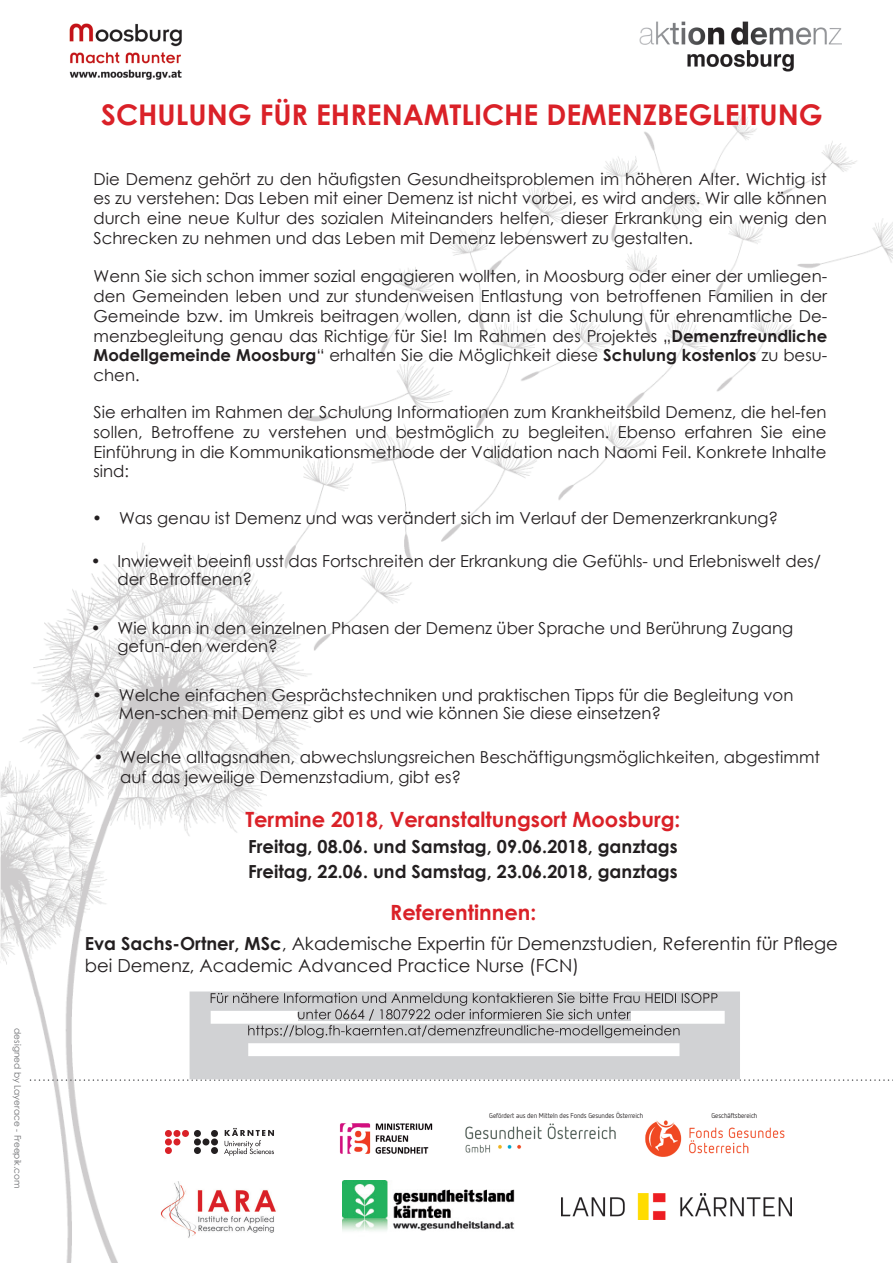
<style>
.page{position:relative;width:893px;height:1263px;background:#fff}
.page>*{position:absolute;margin:0;border:0;box-sizing:border-box;transform-origin:0 0}
.t1{font:700 28.5px "Century Gothic";color:#da2128}
.t2{font:700 21px "Century Gothic";color:#da2128}
.t3{font:18px/21.6px "Century Gothic";color:#231f20}
.t4{font:700 18px/25.2px "Century Gothic";color:#231f20}
.t5{font:16.5px/19.8px "Century Gothic";color:#231f20}
.t6{font:9px "Century Gothic";color:#6c6d70}
.t7{font:7.05px "Netto OT";letter-spacing:-.01em;color:#231f20}
.s1{font-weight:700}
</style>
<div class="page">
<img style="left:1px;top:113px;width:892px;height:883px">
<img style="left:29px;top:996px;width:161px;height:267px">
<img style="left:339px;top:1120px;width:446px;height:37px">
<img style="left:159px;top:1181px;width:117px;height:57px">
<img style="left:343px;top:1181px;width:172px;height:50px">
<img style="left:561px;top:1193px;width:231px;height:27px">
<img style="left:69px;top:23px;width:113px;height:57px">
<img style="left:30px;top:1079px;width:863px;height:2px">
<img style="left:211px;top:993px;width:514px;height:13px">
<img style="left:298px;top:1009px;width:333px;height:11px">
<img style="left:248px;top:1025px;width:431px;height:13px">
<img style="left:639px;top:21px;width:202px;height:51px">
<img style="left:141px;top:1106px;width:133px;height:72px">
<p class="t6" style="left:24px;top:1028px;width:162px;rotate:90deg">designed by Layerace - Freepik.com</p>
<h1 class="t1" style="left:101px;top:93px;width:723px">SCHULUNG FÜR EHRENAMTLICHE DEMENZBEGLEITUNG</h1>
<p class="t5" style="left:94px;top:168px;width:735px;text-align:justify">Die Demenz gehört zu den häufigsten Gesundheitsproblemen im höheren Alter. Wichtig ist es zu verstehen: Das Leben mit einer Demenz ist nicht vorbei, es wird anders. Wir alle können durch eine neue Kultur des sozialen Miteinanders helfen, dieser Erkrankung ein wenig den Schrecken zu nehmen und das Leben mit Demenz lebenswert zu gestalten.</p>
<p class="t5" style="left:94px;top:266px;width:735px;text-align:justify">Wenn Sie sich schon immer sozial engagieren wollten, in Moosburg oder einer der umliegen&shy;den Gemeinden leben und zur stundenweisen Entlastung von betroffenen Familien in der Gemeinde bzw. im Umkreis beitragen wollen, dann ist die Schulung für ehrenamtliche De&shy;menzbegleitung genau das Richtige für Sie! Im Rahmen des Projektes „<span class="s1">Demenzfreundliche Modellgemeinde Moosburg</span>“ erhalten Sie die Möglichkeit diese <span class="s1">Schulung kostenlos</span> zu besu&shy;chen.</p>
<p class="t5" style="left:94px;top:402px;width:734px;text-align:justify">Sie erhalten im Rahmen der Schulung Informationen zum Krankheitsbild Demenz, die hel-fen sollen, Betroffene zu verstehen und bestmöglich zu begleiten. Ebenso erfahren Sie eine Einführung in die Kommunikationsmethode der Validation nach Naomi Feil. Konkrete Inhalte sind:</p>
<p class="t5" style="left:92px;top:508px;width:688px">• Was genau ist Demenz und was verändert sich im Verlauf der Demenzerkrankung?</p>
<p class="t5" style="left:118px;top:552px;width:705px;line-height:18px;text-indent:-27px">• Inwieweit beeinfl usst das Fortschreiten der Erkrankung die Gefühls- und Erlebniswelt des/ der Betroffenen?</p>
<p class="t5" style="left:117px;top:619px;width:677px;line-height:18px;text-indent:-27px">• Wie kann in den einzelnen Phasen der Demenz über Sprache und Berührung Zugang gefun-den werden?</p>
<p class="t5" style="left:119px;top:685px;width:676px;line-height:18px;text-indent:-27px">• Welche einfachen Gesprächstechniken und praktischen Tipps für die Begleitung von<br>Men-schen mit Demenz gibt es und wie können Sie diese einsetzen?</p>
<p class="t5" style="left:120px;top:747px;width:701px;text-indent:-27px">• Welche alltagsnahen, abwechslungsreichen Beschäftigungsmöglichkeiten, abgestimmt auf das jeweilige Demenzstadium, gibt es?</p>
<p class="t2" style="left:245px;top:803px;width:437px">Termine 2018, Veranstaltungsort Moosburg:</p>
<p class="t4" style="left:248px;top:833px;width:431px">Freitag, 08.06. und Samstag, 09.06.2018, ganztags<br>Freitag, 22.06. und Samstag, 23.06.2018, ganztags</p>
<p class="t2" style="left:390px;top:897px;width:148px">Referentinnen:</p>
<p class="t3" style="left:85px;top:933px;width:755px"><span class="s1">Eva Sachs-Ortner, MSc</span>, Akademische Expertin für Demenzstudien, Referentin für Pflege bei Demenz, Academic Advanced Practice Nurse (FCN)</p>
<p class="t7" style="left:489px;top:1111px;width:156px">Gefördert aus den Mitteln des Fonds Gesundes Österreich</p>
<p class="t7" style="left:711px;top:1111px;width:48px">Geschäftsbereich</p>
</div>
